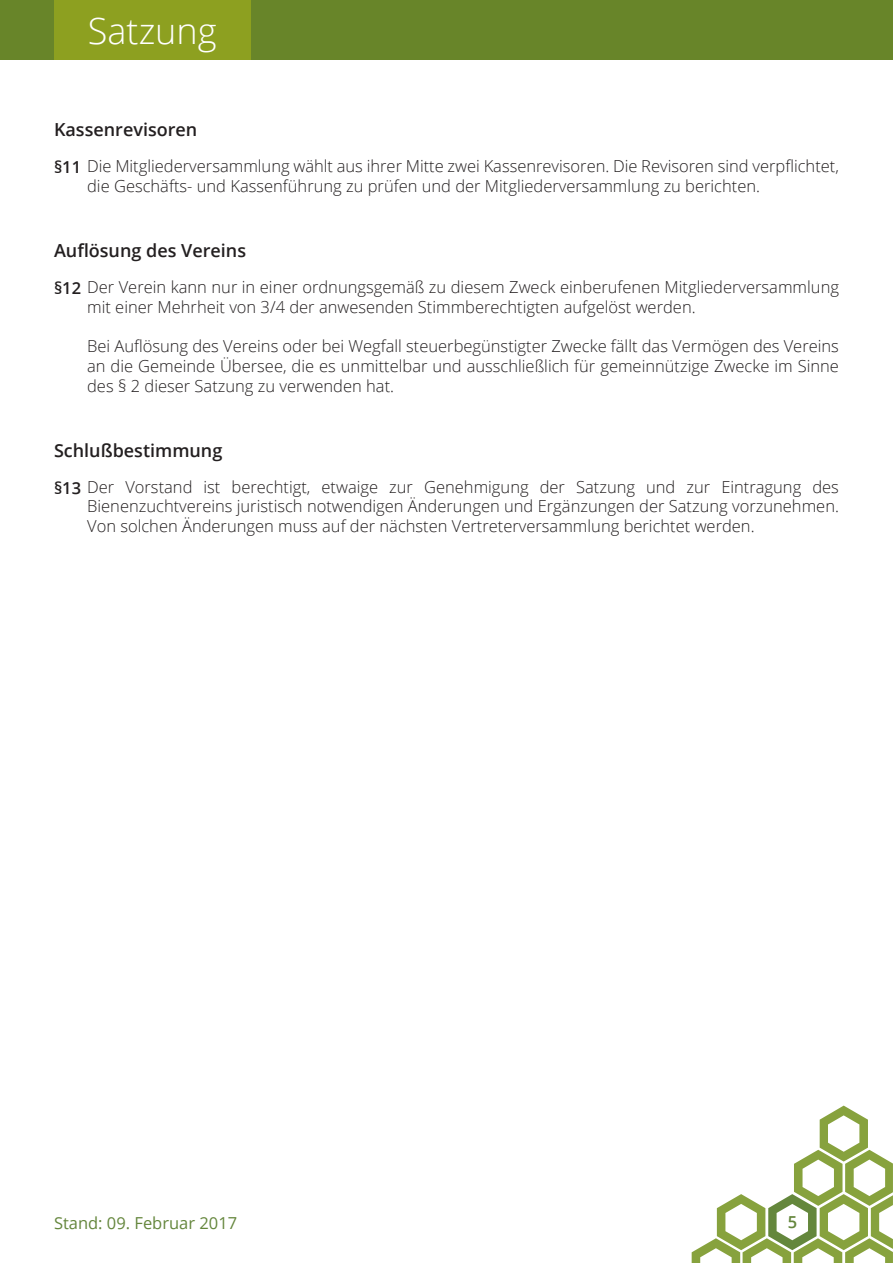
<style>
.page{position:relative;width:893px;height:1263px;background:#fff}
.page>*{position:absolute;margin:0;border:0;box-sizing:border-box;transform-origin:0 0}
.t1{font:300 36px "Open Sans";color:#fff}
.t2{font:600 18px "Open Sans";color:#231f20}
.t3{font:300 16.5px/19.8px "Open Sans";color:#231f20}
.t4{font:16.5px "Open Sans";color:#64863c}
.t5{font:600 16.5px "Open Sans";color:#64863c}
.s1{font-weight:600}
</style>
<div class="page">
<img style="left:794px;top:1150px;width:48px;height:56px">
<img style="left:845px;top:1150px;width:48px;height:56px">
<img style="left:820px;top:1105px;width:48px;height:56px">
<img style="left:794px;top:1238px;width:48px;height:25px">
<img style="left:845px;top:1238px;width:48px;height:25px">
<img style="left:820px;top:1194px;width:48px;height:56px">
<img style="left:871px;top:1195px;width:22px;height:54px">
<img style="left:692px;top:1238px;width:48px;height:25px">
<img style="left:768px;top:1194px;width:49px;height:56px">
<img style="left:743px;top:1238px;width:48px;height:25px">
<img style="left:717px;top:1194px;width:48px;height:56px">
<div style="left:0;top:0;width:893px;height:60px;background:#688529"></div>
<div style="left:54px;top:0;width:196px;height:60px;background:#8da020"></div>
<h1 class="t1" style="left:88px;top:6px;width:130px">Satzung</h1>
<p class="t2" style="left:54px;top:117px;width:145px">Kassenrevisoren</p>
<p class="t3" style="left:87px;top:156px;width:753px;text-indent:-33px"><span class="s1">§11</span> Die Mitgliederversammlung wählt aus ihrer Mitte zwei Kassenrevisoren. Die Revisoren sind verpflichtet, die Geschäfts- und Kassenführung zu prüfen und der Mitgliederversammlung zu berichten.</p>
<p class="t2" style="left:54px;top:238px;width:194px">Auflösung des Vereins</p>
<p class="t3" style="left:87px;top:276px;width:753px;text-indent:-33px"><span class="s1">§12</span> Der Verein kann nur in einer ordnungsgemäß zu diesem Zweck einberufenen Mitgliederversammlung mit einer Mehrheit von 3/4 der anwesenden Stimmberechtigten aufgelöst werden.</p>
<p class="t3" style="left:87px;top:336px;width:753px;text-align:justify">Bei Auflösung des Vereins oder bei Wegfall steuerbegünstigter Zwecke fällt das Vermögen des Vereins an die Gemeinde Übersee, die es unmittelbar und ausschließlich für gemeinnützige Zwecke im Sinne des § 2 dieser Satzung zu verwenden hat.</p>
<p class="t2" style="left:54px;top:438px;width:170px">Schlußbestimmung</p>
<p class="t3" style="left:87px;top:476px;width:753px;text-align:justify;text-indent:-33px"><span class="s1">§13</span> Der Vorstand ist berechtigt, etwaige zur Genehmigung der Satzung und zur Eintragung des Bienenzuchtvereins juristisch notwendigen Änderungen und Ergänzungen der Satzung vorzunehmen.<br>Von solchen Änderungen muss auf der nächsten Vertreterversammlung berichtet werden.</p>
<p class="t4" style="left:54px;top:1212px;width:185px">Stand: 09. Februar 2017</p>
<p class="t5" style="left:788px;top:1211px;width:11px">5</p>
</div>
